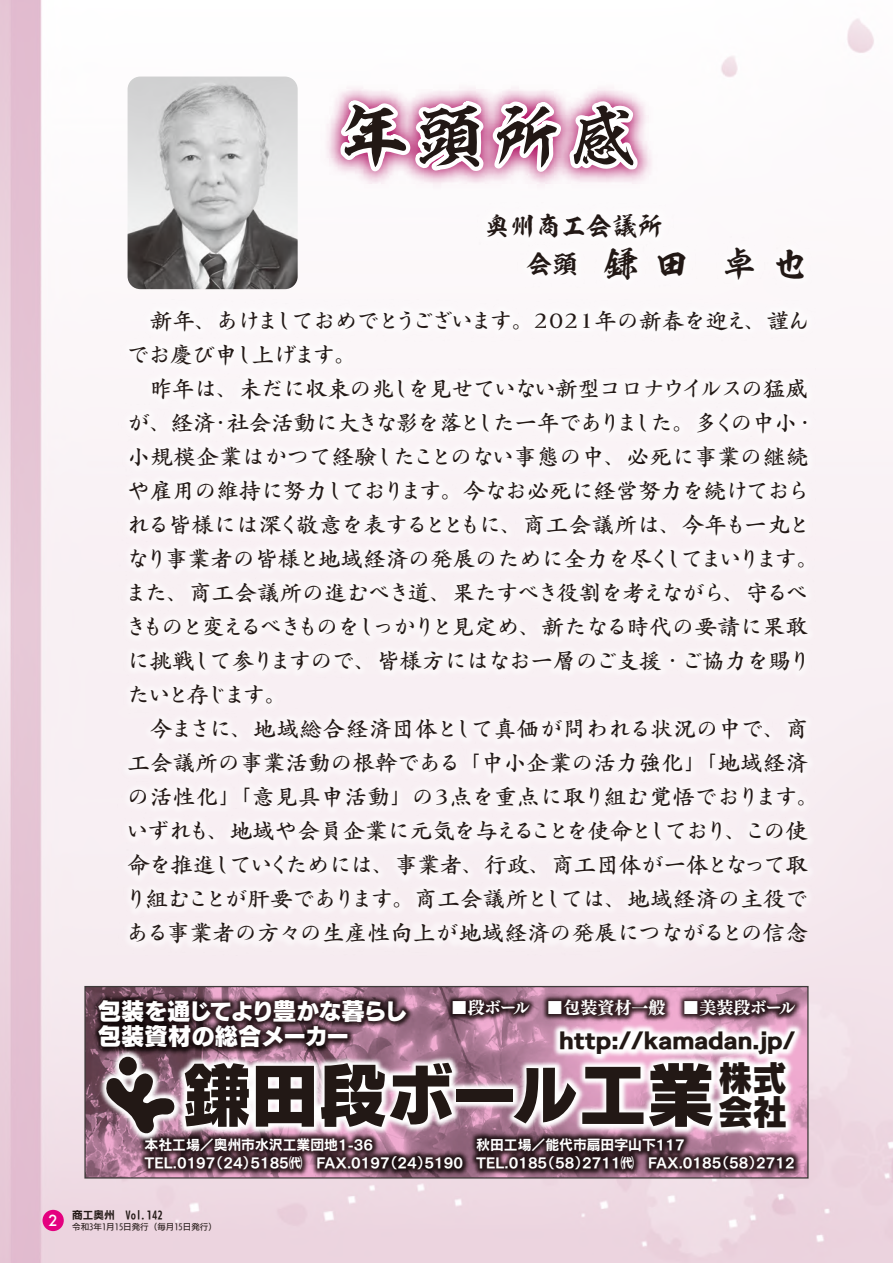
<style>
.page{position:relative;width:893px;height:1263px;background:#fff}
.page>*{position:absolute;margin:0;border:0;box-sizing:border-box;transform-origin:0 0}
.t1{font:800 68.1px "UD Kakugo Small Pr 6";color:#221815}
.t2{font:68.1px "FOT Kso Kaisho";color:#221815}
.t3{font:34.05px "FOT Kso Kaisho";color:#221815}
.t4{font:800 34.05px/34px "UD Kakugo Small Pr 6";color:#221815}
.t5{font:25.5px "FOT Kso Kaisho";color:#221815}
.t6{font:800 23.4px/25.5px "UD Kakugo Small Pr 6";letter-spacing:-.02em;color:#fff}
.t7{font:22.35px/34px "Greco Std DB";letter-spacing:-.02em;color:#221815}
.t8{font:21.3px "Tsuku Go Pro U";color:#221815}
.t9{font:16.95px "UD Mincho Pro B";color:#fff}
.t10{font:500 14.85px "Futura";color:#fff}
.t11{font:13.8px "Tsuku Go Pro E";color:#fff}
.t12{font:13.8px "UD Kakugo Small Pr 6 B";color:#fff}
.t13{font:10.65px "UD Kakugo Small Pr 6 B";color:#221815}
.t14{font:8.55px "UD Kakugo Small Pr 6 M";color:#221815}
.s1{color:#fff}
.s2{font-size:25.5px}
.s3{font-family:"Tsuku Go Pro E"}
.s4{font-family:"UD Kakugo Small Pr 6 B"}
</style>
<div class="page">
<img style="left:0;top:0;width:893px;height:1263px">
<img style="left:128px;top:77px;width:54px;height:171px">
<img style="left:724px;top:185px;width:142px;height:63px">
<img style="left:641px;top:151px;width:83px;height:97px">
<img style="left:641px;top:38px;width:59px;height:198px">
<svg style="left:182px;top:0;width:459px;height:248px"></svg>
<img style="left:122px;top:1006px;width:535px;height:193px">
<img style="left:657px;top:1117px;width:172px;height:82px">
<img style="left:498px;top:1006px;width:331px;height:111px">
<img style="left:64px;top:998px;width:169px;height:194px">
<svg style="left:106px;top:1073px;width:69px;height:61px;background:#7d6a70"></svg>
<div style="left:119px;top:1057px;width:18px;height:18px;background:#221815;border-radius:50%"></div>
<img style="left:65px;top:248px;width:806px;height:758px">
<div style="left:43px;top:1210px;width:21px;height:21px;background:#e4007f;border-radius:50%"></div>
<h1 class="t2" style="left:340px;top:99px;width:299px"><span class="s1">年</span>頭所感</h1>
<p class="t5" style="left:485px;top:212px;width:180px">奥州商工会議所</p>
<h2 class="t3" style="left:527px;top:245px;width:282px"><span class="s2">会頭</span> 鎌田 卓也</h2>
<p class="t7" style="left:125px;top:302px;width:696px">　新年、あけましておめでとうございます。２０２１年の新春を迎え、謹んでお慶び申し上げます。<br>　昨年は、未だに収束の兆しを見せていない新型コロナウイルスの猛威が、経済・社会活動に大きな影を落とした一年でありました。多くの中小・小規模企業はかつて経験したことのない事態の中、必死に事業の継続や雇用の維持に努力しております。今なお必死に経営努力を続けておられる皆様には深く敬意を表するとともに、商工会議所は、今年も一丸となり事業者の皆様と地域経済の発展のために全力を尽くしてまいります。また、商工会議所の進むべき道、果たすべき役割を考えながら、守るべきものと変えるべきものをしっかりと見定め、新たなる時代の要請に果敢に挑戦して参りますので、皆様方にはなお一層のご支援・ご協力を賜りたいと存じます。<br>　今まさに、地域総合経済団体として真価が問われる状況の中で、商工会議所の事業活動の根幹である「中小企業の活力強化」「地域経済の活性化」「意見具申活動」の３点を重点に取り組む覚悟でおります。いずれも、地域や会員企業に元気を与えることを使命としており、この使命を推進していくためには、事業者、行政、商工団体が一体となって取り組むことが肝要であります。商工会議所としては、地域経済の主役である事業者の方々の生産性向上が地域経済の発展につながるとの信念</p>
<p class="t6" style="left:98px;top:999px;width:311px">包装を通じてより豊かな暮らし包装資材の総合メーカー</p>
<p class="t9" style="left:451px;top:994px;width:346px">■段ボール　■包装資材一般　■美装段ボール</p>
<h2 class="t4" style="left:719px;top:1062px;width:70px">株式会社</h2>
<p class="t12" style="left:145px;top:1137px;width:230px">本社工場／奥州市水沢工業団地<span class="s3">1-36</span></p>
<p class="t11" style="left:145px;top:1150px;width:320px">TEL.0197（24）5185<span class="s4">㈹　</span>FAX.0197（24）5190</p>
<p class="t8" style="left:559px;top:1028px;width:238px">http://kamadan.jp/</p>
<h1 class="t1" style="left:183px;top:1057px;width:534px">鎌田段ボール工業</h1>
<p class="t12" style="left:476px;top:1137px;width:210px">秋田工場／能代市扇田字山下<span class="s3">117</span></p>
<p class="t11" style="left:476px;top:1150px;width:320px">TEL.0185（58）2711<span class="s4">㈹　</span>FAX.0185（58）2712</p>
<p class="t10" style="left:49px;top:1210px;width:11px">2</p>
<p class="t13" style="left:72px;top:1209px;width:92px">商工奥州　Vol.142</p>
<p class="t14" style="left:72px;top:1222px;width:146px">令和3年1月15日発行（毎月15日発行）</p>
</div>
